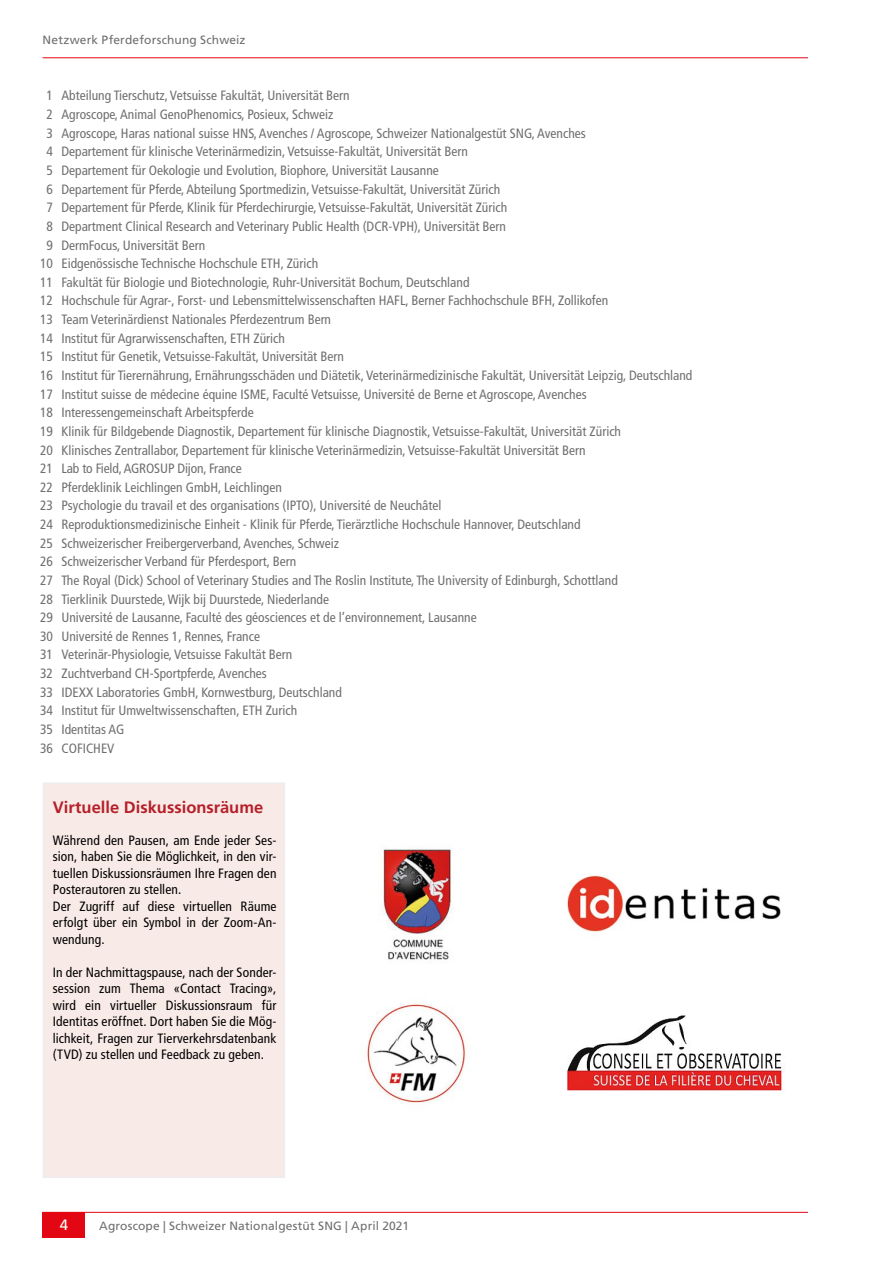
<style>
.page{position:relative;width:893px;height:1263px;background:#fff}
.page>*{position:absolute;margin:0;border:0;box-sizing:border-box;transform-origin:0 0}
.t1{font:700 16.5px "Frutiger LT Std";color:#b61f29}
.t2{font:15px "Frutiger LT Std";color:#fff}
.t3{font:condensed 13.5px "Frutiger LT Std";color:#706f6f}
.t4{font:condensed 13.5px/16.5px "Frutiger LT Std";letter-spacing:.01em;color:#000}
.t5{font:12px "Frutiger LT Std";letter-spacing:.01em;color:#706f6f}
</style>
<div class="page">
<hr style="left:43px;top:1212px;width:765px;height:1px;background:#e30613">
<div style="left:43px;top:1212px;width:42px;height:25px;background:#e30613"></div>
<hr style="left:43px;top:57px;width:765px;height:1px;background:#e30613">
<img style="left:366px;top:845px;width:418px;height:258px">
<div style="left:43px;top:782px;width:242px;height:396px;background:#f8eae6;border:2px solid #ededed"></div>
<p class="t5" style="left:43px;top:33px;width:204px">Netzwerk Pferdeforschung Schweiz</p>
<p class="t3" style="left:47px;top:88px;width:305px">1 Abteilung Tierschutz, Vetsuisse Fakultät, Universität Bern</p>
<p class="t3" style="left:47px;top:107px;width:288px">2 Agroscope, Animal GenoPhenomics, Posieux, Schweiz</p>
<p class="t3" style="left:47px;top:125px;width:541px">3 Agroscope, Haras national suisse HNS, Avenches / Agroscope, Schweizer Nationalgestüt SNG, Avenches</p>
<p class="t3" style="left:47px;top:144px;width:423px">4 Departement für klinische Veterinärmedizin, Vetsuisse-Fakultät, Universität Bern</p>
<p class="t3" style="left:47px;top:162px;width:394px">5 Departement für Oekologie und Evolution, Biophore, Universität Lausanne</p>
<p class="t3" style="left:47px;top:181px;width:455px">6 Departement für Pferde, Abteilung Sportmedizin, Vetsuisse-Fakultät, Universität Zürich</p>
<p class="t3" style="left:47px;top:200px;width:462px">7 Departement für Pferde, Klinik für Pferdechirurgie, Vetsuisse-Fakultät, Universität Zürich</p>
<p class="t3" style="left:47px;top:218px;width:461px">8 Department Clinical Research and Veterinary Public Health (DCR-VPH), Universität Bern</p>
<p class="t3" style="left:47px;top:237px;width:160px">9 DermFocus, Universität Bern</p>
<p class="t3" style="left:40px;top:256px;width:280px">10 Eidgenössische Technische Hochschule ETH, Zürich</p>
<p class="t3" style="left:40px;top:274px;width:431px">11 Fakultät für Biologie und Biotechnologie, Ruhr-Universität Bochum, Deutschland</p>
<p class="t3" style="left:40px;top:293px;width:570px">12 Hochschule für Agrar-, Forst- und Lebensmittelwissenschaften HAFL, Berner Fachhochschule BFH, Zollikofen</p>
<p class="t3" style="left:40px;top:311px;width:293px">13 Team Veterinärdienst Nationales Pferdezentrum Bern</p>
<p class="t3" style="left:40px;top:330px;width:246px">14 Institut für Agrarwissenschaften, ETH Zürich</p>
<p class="t3" style="left:40px;top:349px;width:305px">15 Institut für Genetik, Vetsuisse-Fakultät, Universität Bern</p>
<p class="t3" style="left:40px;top:367px;width:654px">16 Institut für Tierernährung, Ernährungsschäden und Diätetik, Veterinärmedizinische Fakultät, Universität Leipzig, Deutschland</p>
<p class="t3" style="left:40px;top:386px;width:548px">17 Institut suisse de médecine équine ISME, Faculté Vetsuisse, Université de Berne et Agroscope, Avenches</p>
<p class="t3" style="left:40px;top:405px;width:215px">18 Interessengemeinschaft Arbeitspferde</p>
<p class="t3" style="left:40px;top:423px;width:583px">19 Klinik für Bildgebende Diagnostik, Departement für klinische Diagnostik, Vetsuisse-Fakultät, Universität Zürich</p>
<p class="t3" style="left:40px;top:442px;width:547px">20 Klinisches Zentrallabor, Departement für klinische Veterinärmedizin, Vetsuisse-Fakultät Universität Bern</p>
<p class="t3" style="left:40px;top:461px;width:203px">21 Lab to Field, AGROSUP Dijon, France</p>
<p class="t3" style="left:40px;top:479px;width:243px">22 Pferdeklinik Leichlingen GmbH, Leichlingen</p>
<p class="t3" style="left:40px;top:498px;width:403px">23 Psychologie du travail et des organisations (IPTO), Université de Neuchâtel</p>
<p class="t3" style="left:40px;top:516px;width:542px">24 Reproduktionsmedizinische Einheit - Klinik für Pferde, Tierärztliche Hochschule Hannover, Deutschland</p>
<p class="t3" style="left:40px;top:535px;width:300px">25 Schweizerischer Freibergerverband, Avenches, Schweiz</p>
<p class="t3" style="left:40px;top:554px;width:258px">26 Schweizerischer Verband für Pferdesport, Bern</p>
<p class="t3" style="left:40px;top:572px;width:579px">27 The Royal (Dick) School of Veterinary Studies and The Roslin Institute, The University of Edinburgh, Schottland</p>
<p class="t3" style="left:40px;top:591px;width:291px">28 Tierklinik Duurstede, Wijk bij Duurstede, Niederlande</p>
<p class="t3" style="left:40px;top:610px;width:438px">29 Université de Lausanne, Faculté des géosciences et de l’environnement, Lausanne</p>
<p class="t3" style="left:40px;top:628px;width:221px">30 Université de Rennes 1, Rennes, France</p>
<p class="t3" style="left:40px;top:647px;width:254px">31 Veterinär-Physiologie, Vetsuisse Fakultät Bern</p>
<p class="t3" style="left:40px;top:665px;width:228px">32 Zuchtverband CH-Sportpferde, Avenches</p>
<p class="t3" style="left:40px;top:684px;width:303px">33 IDEXX Laboratories GmbH, Kornwestburg, Deutschland</p>
<p class="t3" style="left:40px;top:703px;width:259px">34 Institut für Umweltwissenschaften, ETH Zurich</p>
<p class="t3" style="left:40px;top:721px;width:86px">35 Identitas AG</p>
<p class="t3" style="left:40px;top:740px;width:76px">36 COFICHEV</p>
<p class="t1" style="left:53px;top:798px;width:212px">Virtuelle Diskussionsräume</p>
<p class="t4" style="left:53px;top:832px;width:225px">Während den Pausen, am Ende jeder Ses&shy;sion, haben Sie die Möglichkeit, in den vir&shy;tuellen Diskussionsräumen Ihre Fragen den Posterautoren zu stellen.<br>Der Zugriff auf diese virtuellen Räume erfolgt über ein Symbol in der Zoom-An&shy;wendung.</p>
<p class="t4" style="left:53px;top:964px;width:225px;text-align:justify">In der Nachmittagspause, nach der Sonder&shy;session zum Thema «Contact Tracing», wird ein virtueller Diskussionsraum für Identitas eröffnet. Dort haben Sie die Mög&shy;lichkeit, Fragen zur Tierverkehrsdatenbank (TVD) zu stellen und Feedback zu geben.</p>
<p class="t2" style="left:60px;top:1215px;width:10px">4</p>
<p class="t5" style="left:99px;top:1218px;width:311px">Agroscope | Schweizer Nationalgestüt SNG | April 2021</p>
</div>
